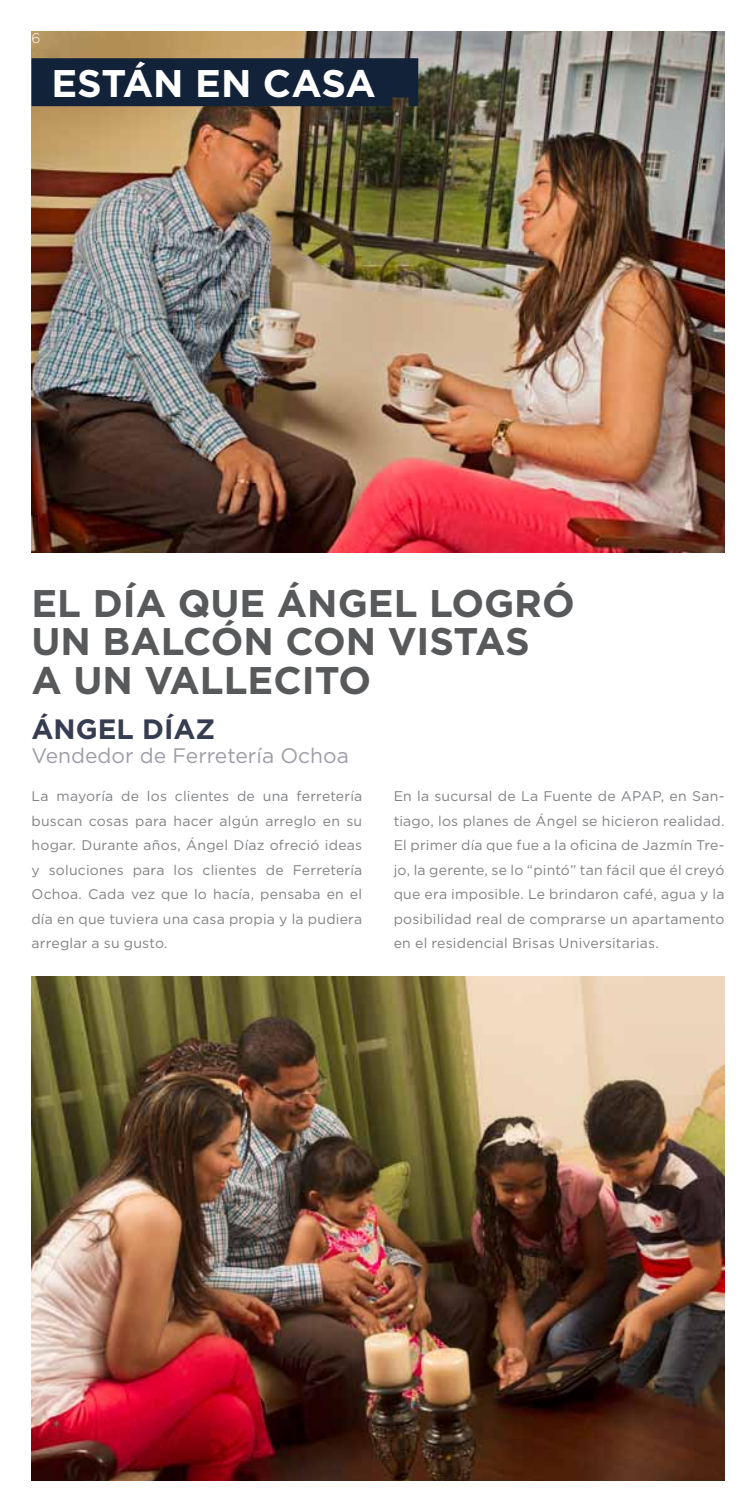
<style>
.page{position:relative;width:756px;height:1512px;background:#fff}
.page>*{position:absolute;margin:0;border:0;box-sizing:border-box;transform-origin:0 0}
.t1{font:700 38.5px/38.5px "Gotham";color:#58595b}
.t2{font:700 38.5px "Gotham";letter-spacing:-.005em;color:#fff}
.t3{font:700 28px "Gotham";color:#373d51}
.t4{font:21px "Gotham";color:#9e9da8}
.t5{font:14px/24.5px "Gotham";letter-spacing:.015em;color:#808285;text-align:justify}
.t6{font:300 14px "Gotham";color:#fff}
</style>
<div class="page">
<img style="left:32px;top:32px;width:692px;height:521px">
<div style="left:31px;top:58px;width:387px;height:48px;background:#122238"></div>
<img style="left:32px;top:977px;width:692px;height:503px">
<p class="t6" style="left:32px;top:29px;width:10px">6</p>
<h1 class="t2" style="left:52px;top:58px;width:326px">ESTÁN EN CASA</h1>
<h1 class="t1" style="left:32px;top:584px;width:545px">EL DÍA QUE ÁNGEL LOGRÓ<br>UN BALCÓN CON VISTAS<br>A UN VALLECITO</h1>
<h2 class="t3" style="left:32px;top:711px;width:185px">ÁNGEL DÍAZ</h2>
<h3 class="t4" style="left:32px;top:743px;width:319px">Vendedor de Ferretería Ochoa</h3>
<p class="t5" style="left:32px;top:784px;width:332px">La mayoría de los clientes de una ferretería buscan cosas para hacer algún arreglo en su hogar. Durante años, Ángel Díaz ofreció ideas y soluciones para los clientes de Ferretería Ochoa. Cada vez que lo hacía, pensaba en el día en que tuviera una casa propia y la pudiera arreglar a su gusto.</p>
<p class="t5" style="left:394px;top:784px;width:332px">En la sucursal de La Fuente de APAP, en San&shy;tiago, los planes de Ángel se hicieron realidad.<br>El primer día que fue a la oficina de Jazmín Tre&shy;jo, la gerente, se lo “pintó” tan fácil que él creyó que era imposible. Le brindaron café, agua y la posibilidad real de comprarse un apartamento en el residencial Brisas Universitarias.</p>
</div>
